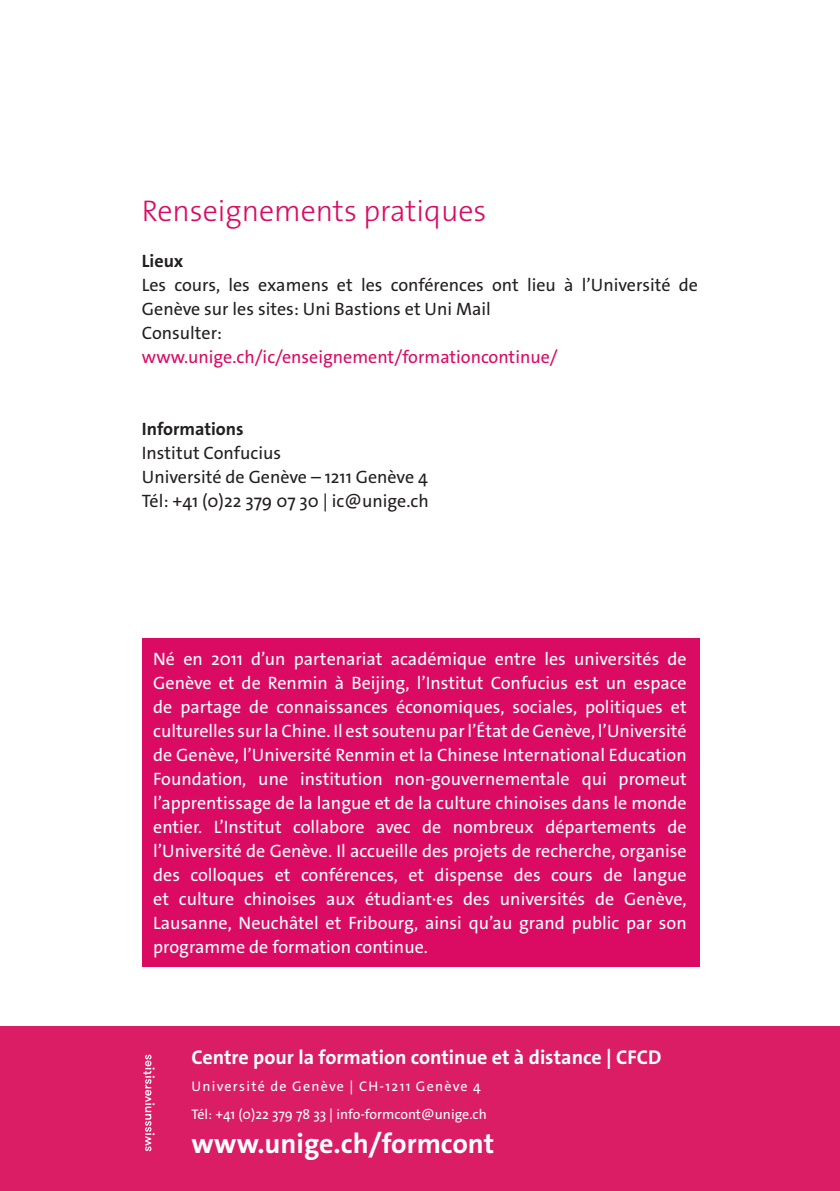
<style>
.page{position:relative;width:840px;height:1191px;background:#fff}
.page>*{position:absolute;margin:0;border:0;box-sizing:border-box;transform-origin:0 0}
.texte{font:300 30px "The Sans Os F";color:#db0a62}
.t1{font:700 28px "The Sans Os F";color:#fff}
.t2{font:700 20px "The Sans Os F";color:#fff}
.texte-2{font:18px/24px "The Sans Os F";color:#fff;text-align:justify}
.texte-3{font:18px/24px "The Sans Os F";color:#231f20}
.texte-4{font:18px "The Sans Os F";color:#db0a62}
.texte-5{font:700 18px "The Sans Os F";color:#231f20}
.t3{font:14px "The Sans Os F";color:#fff}
.t4{font:14px "The Sans Os F";letter-spacing:.075em;color:#fff}
</style>
<div class="page">
<div style="left:142px;top:638px;width:557px;height:329px;background:#db0a62"></div>
<div style="left:0;top:1026px;width:839px;height:165px;background:#da1d64"></div>
<svg style="left:143px;top:1054px;width:11px;height:97px"></svg>
<p class="texte" style="left:142px;top:191px;width:346px">Renseignements pratiques</p>
<p class="texte-5" style="left:142px;top:249px;width:43px">Lieux</p>
<p class="texte-3" style="left:142px;top:273px;width:557px">Les cours, les examens et les conférences ont lieu à l’Université de<br>Genève sur les sites: Uni Bastions et Uni Mail</p>
<p class="texte-3" style="left:142px;top:321px;width:82px">Consulter:</p>
<p class="texte-4" style="left:142px;top:345px;width:417px">www.unige.ch/ic/enseignement/formationcontinue/</p>
<p class="texte-5" style="left:142px;top:417px;width:103px">Informations</p>
<p class="texte-3" style="left:142px;top:441px;width:141px">Institut Confucius</p>
<p class="texte-3" style="left:142px;top:465px;width:287px">Université de Genève – 1211 Genève 4</p>
<p class="texte-3" style="left:142px;top:489px;width:288px">Tél: +41 (0)22 379 07 30 | ic@unige.ch</p>
<p class="texte-2" style="left:153px;top:647px;width:534px">Né en 2011 d’un partenariat académique entre les universités de Genève et de Renmin à Beijing, l’Institut Confucius est un espace de partage de connaissances économiques, sociales, politiques et culturelles sur la Chine. Il est soutenu par l’État de Genève, l’Université de Genève, l’Université Renmin et la Chinese International Education Foundation, une institution non-gouvernementale qui promeut l’apprentissage de la langue et de la culture chinoises dans le monde entier. L’Institut collabore avec de nombreux départements de l’Université de Genève. Il accueille des projets de recherche, organise des colloques et conférences, et dispense des cours de langue et culture chinoises aux étudiant·es des universités de Genève, Lausanne, Neuchâtel et Fribourg, ainsi qu’au grand public par son programme de formation continue.</p>
<p class="t2" style="left:191px;top:1044px;width:471px">Centre pour la formation continue et à distance | CFCD</p>
<p class="t4" style="left:191px;top:1077px;width:291px">Université de Genève | CH-1211 Genève 4</p>
<p class="t3" style="left:191px;top:1105px;width:296px">Tél: +41 (0)22 379 78 33 | info-formcont@unige.ch</p>
<p class="t1" style="left:191px;top:1125px;width:304px">www.unige.ch/formcont</p>
</div>
